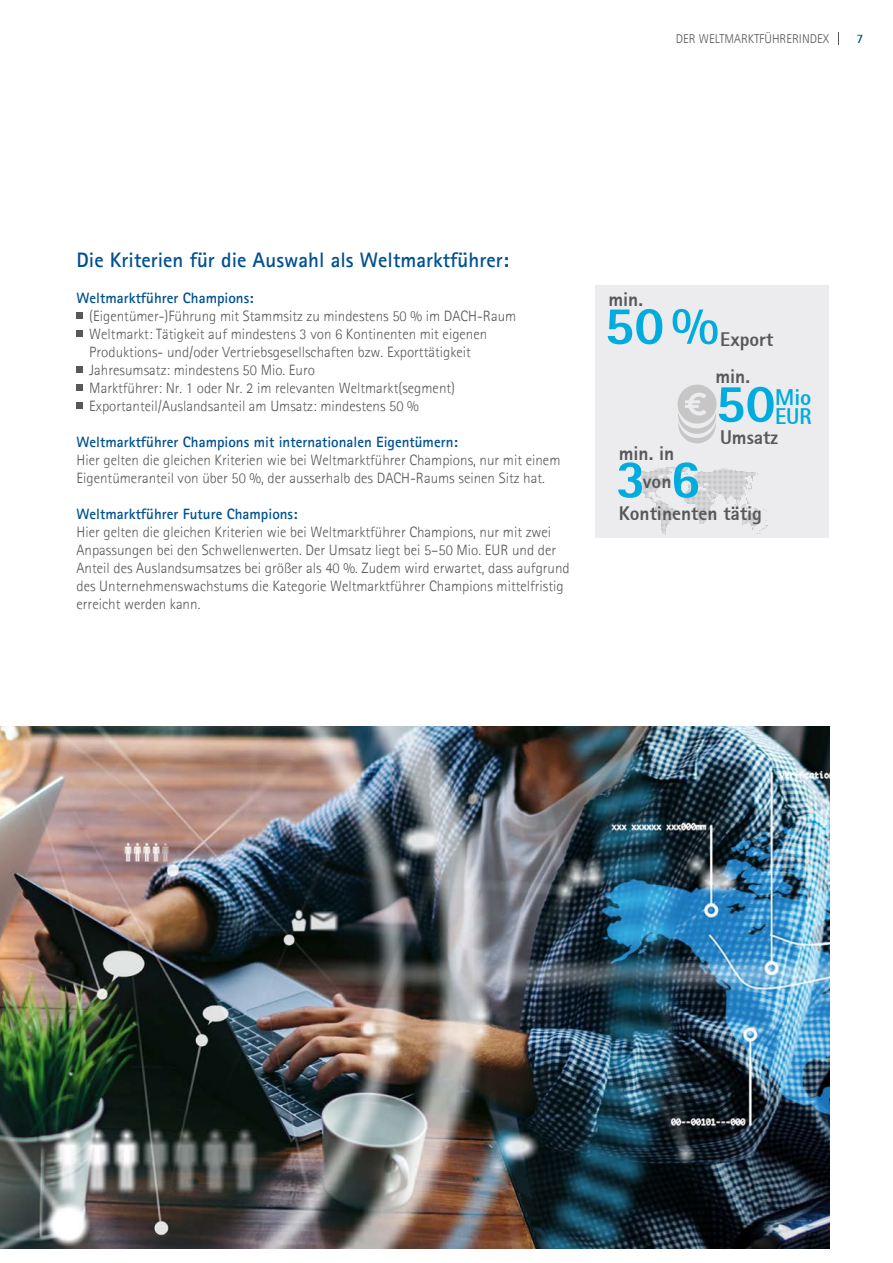
<style>
.page{position:relative;width:893px;height:1263px;background:#fff}
.page>*{position:absolute;margin:0;border:0;box-sizing:border-box;transform-origin:0 0}
.t1{font:800 54px "Agfa Rotis Sans Serif";color:#00acdd}
.t2{font:800 22.5px/19.5px "Agfa Rotis Sans Serif";letter-spacing:-.005em;color:#00acdd}
.t3{font:700 21px "Agfa Rotis Sans Serif";color:#005190}
.t4{font:800 19.5px "Agfa Rotis Sans Serif";color:#57585a}
.t5{font:300 15px/18px "Agfa Rotis Sans Serif";color:#57585a}
.t6{font:700 15px "Agfa Rotis Sans Serif";color:#005190}
.t7{font:300 12.75px "Agfa Rotis Sans Serif";color:#57585a}
.t8{font:700 12.75px "Agfa Rotis Sans Serif";color:#005190}
</style>
<div class="page">
<svg style="left:838px;top:32px;width:1px;height:13px"></svg>
<div style="left:595px;top:285px;width:234px;height:252px;background:#ececee"></div>
<svg style="left:633px;top:466px;width:135px;height:69px"></svg>
<svg style="left:77px;top:313px;width:6px;height:6px"></svg>
<svg style="left:77px;top:331px;width:6px;height:6px"></svg>
<svg style="left:77px;top:367px;width:6px;height:6px"></svg>
<svg style="left:77px;top:385px;width:6px;height:6px"></svg>
<svg style="left:77px;top:403px;width:6px;height:6px"></svg>
<img style="left:0;top:726px;width:829px;height:522px">
<svg style="left:678px;top:385px;width:39px;height:58px"></svg>
<p class="t7" style="left:676px;top:31px;width:155px">DER WELTMARKTFÜHRERINDEX</p>
<p class="t8" style="left:856px;top:31px;width:8px">7</p>
<h3 class="t3" style="left:77px;top:247px;width:434px">Die Kriterien für die Auswahl als Weltmarktführer:</h3>
<p class="t6" style="left:77px;top:289px;width:179px">Weltmarktführer Champions:</p>
<p class="t5" style="left:89px;top:307px;width:428px">(Eigentümer-)Führung mit Stammsitz zu mindestens 50 % im DACH-Raum Weltmarkt: Tätigkeit auf mindestens 3 von 6 Kontinenten mit eigenen Produktions- und/oder Vertriebsgesellschaften bzw. Exporttätigkeit Jahresumsatz: mindestens 50 Mio. Euro<br>Marktführer: Nr. 1 oder Nr. 2 im relevanten Weltmarkt(segment)<br>Exportanteil/Auslandsanteil am Umsatz: mindestens 50 %</p>
<p class="t6" style="left:77px;top:433px;width:383px">Weltmarktführer Champions mit internationalen Eigentümern:</p>
<p class="t5" style="left:77px;top:451px;width:485px">Hier gelten die gleichen Kriterien wie bei Weltmarktführer Champions, nur mit einem<br>Eigentümeranteil von über 50 %, der ausserhalb des DACH-Raums seinen Sitz hat.</p>
<p class="t6" style="left:77px;top:505px;width:223px">Weltmarktführer Future Champions:</p>
<p class="t5" style="left:77px;top:523px;width:495px">Hier gelten die gleichen Kriterien wie bei Weltmarktführer Champions, nur mit zwei Anpassungen bei den Schwellenwerten. Der Umsatz liegt bei 5–50 Mio. EUR und der Anteil des Auslandsumsatzes bei größer als 40 %. Zudem wird erwartet, dass aufgrund des Unternehmenswachstums die Kategorie Weltmarktführer Champions mittelfristig erreicht werden kann.</p>
<h3 class="t4" style="left:608px;top:287px;width:36px">min.</h3>
<h1 class="t1" style="left:604px;top:291px;width:116px">50%</h1>
<h3 class="t4" style="left:720px;top:327px;width:55px">Export</h3>
<h3 class="t4" style="left:715px;top:364px;width:36px">min.</h3>
<h3 class="t4" style="left:619px;top:441px;width:57px">min. in</h3>
<h1 class="t1" style="left:616px;top:445px;width:86px">3 6</h1>
<h3 class="t4" style="left:643px;top:469px;width:30px">von</h3>
<h1 class="t1" style="left:715px;top:369px;width:62px">50</h1>
<h2 class="t2" style="left:775px;top:387px;width:38px">Mio<br>EUR</h2>
<h3 class="t4" style="left:720px;top:425px;width:60px">Umsatz</h3>
<h3 class="t4" style="left:619px;top:501px;width:145px">Kontinenten tätig</h3>
</div>
